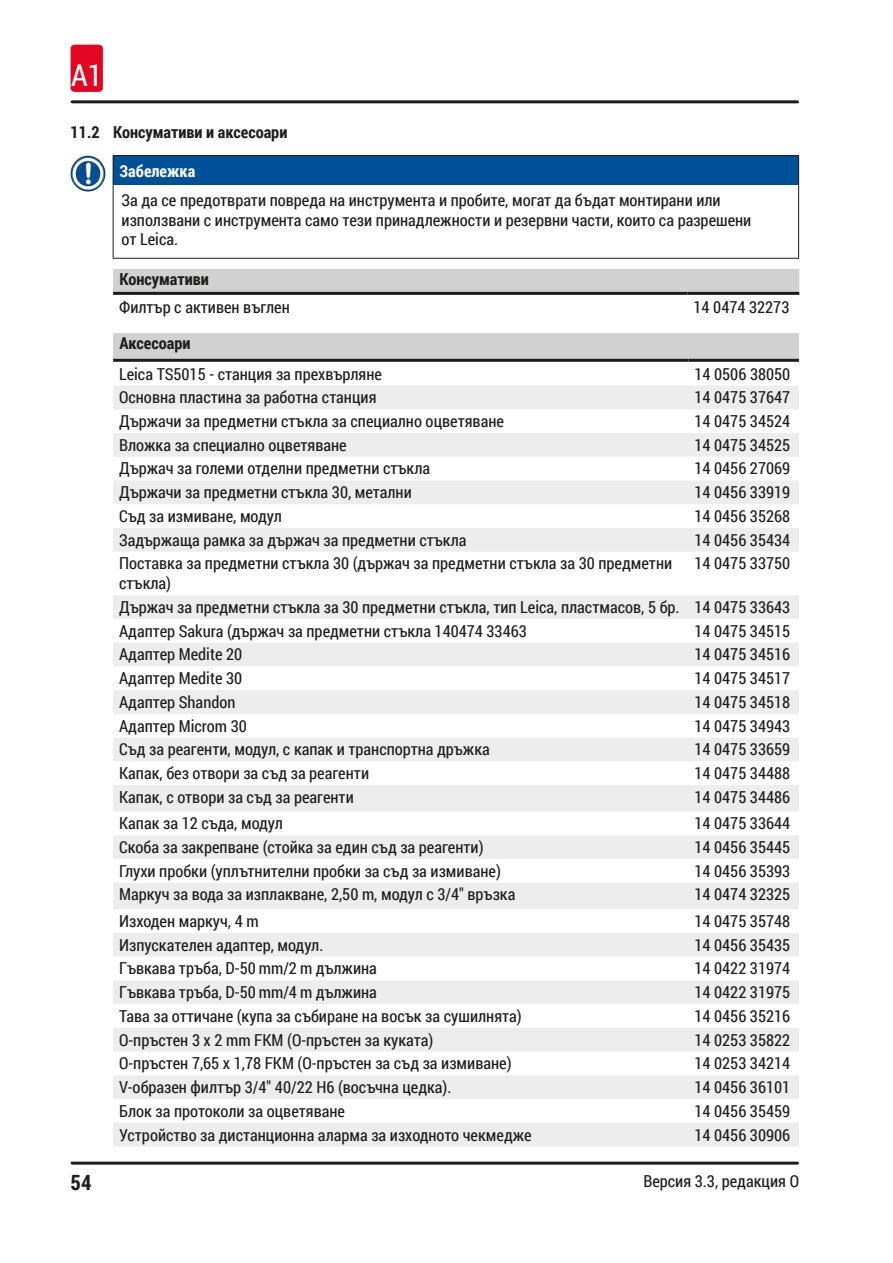
<style>
.page{position:relative;width:893px;height:1263px;background:#fff}
.page>*{position:absolute;margin:0;border:0;box-sizing:border-box;transform-origin:0 0}
.t1{font:30px "Roboto Condensed";color:#fff}
.t2{font:700 21px "Roboto Condensed";color:#1d1d1b}
.Table_text{font:16.5px/19.8px "Roboto Condensed";color:#1d1d1b}
.Source_of_danger{font:16.5px/19.8px "Roboto Condensed";color:#1d1d1b}
.Table_heading{font:700 16.5px "Roboto Condensed";color:#1d1d1b}
.Signalword__no_use_a{font:700 16.5px "Roboto Condensed";color:#fff}
</style>
<div class="page">
<hr style="left:72px;top:1161px;width:725px;height:3px;background:#1d1d1b">
<hr style="left:72px;top:100px;width:725px;height:3px;background:#1d1d1b">
<div style="left:71px;top:45px;width:32px;height:47px;background:#e40522;border-radius:4px"></div>
<div style="left:113px;top:156px;width:686px;height:30px;background:#005099"></div>
<hr style="left:113px;top:156px;width:1px;height:30px;background:#1d1d1b">
<hr style="left:113px;top:186px;width:1px;height:72px;background:#1d1d1b">
<hr style="left:798px;top:186px;width:1px;height:72px;background:#1d1d1b">
<hr style="left:113px;top:258px;width:686px;height:1px;background:#1d1d1b">
<hr style="left:113px;top:155px;width:686px;height:1px;background:#1d1d1b">
<hr style="left:798px;top:156px;width:1px;height:30px;background:#1d1d1b">
<img style="left:71px;top:156px;width:26px;height:36px">
<div style="left:113px;top:269px;width:686px;height:23px;background:#d1d1d1"></div>
<hr style="left:113px;top:292px;width:575px;height:3px;background:#1d1d1b">
<hr style="left:688px;top:292px;width:111px;height:3px;background:#1d1d1b">
<div style="left:113px;top:333px;width:686px;height:26px;background:#d1d1d1"></div>
<svg style="left:113px;top:386px;width:686px;height:760px;fill:#f3f3f3"></svg>
<hr style="left:113px;top:359px;width:575px;height:3px;background:#1d1d1b">
<hr style="left:688px;top:359px;width:111px;height:3px;background:#1d1d1b">
<h1 class="t1" style="left:71px;top:55px;width:33px">A1</h1>
<p class="Table_heading" style="left:71px;top:121px;width:218px">11.2 Консумативи и аксесоари</p>
<p class="Signalword__no_use_a" style="left:119px;top:160px;width:77px">Забележка</p>
<p class="Source_of_danger" style="left:122px;top:190px;width:631px">За да се предотврати повреда на инструмента и пробите, могат да бъдат монтирани или използвани с инструмента само тези принадлежности и резервни части, които са разрешени от Leica.</p>
<p class="Table_heading" style="left:119px;top:267px;width:91px">Консумативи</p>
<p class="Table_text" style="left:119px;top:296px;width:172px">Филтър с активен въглен</p>
<p class="Table_text" style="left:694px;top:296px;width:97px">14 0474 32273</p>
<p class="Table_heading" style="left:119px;top:332px;width:73px">Аксесоари</p>
<p class="Table_text" style="left:119px;top:363px;width:264px">Leica TS5015 - станция за прехвърляне</p>
<p class="Table_text" style="left:694px;top:363px;width:97px">14 0506 38050</p>
<p class="Table_text" style="left:119px;top:387px;width:259px">Основна пластина за работна станция</p>
<p class="Table_text" style="left:694px;top:387px;width:97px">14 0475 37647</p>
<p class="Table_text" style="left:119px;top:411px;width:386px">Държачи за предметни стъкла за специално оцветяване</p>
<p class="Table_text" style="left:694px;top:411px;width:97px">14 0475 34524</p>
<p class="Table_text" style="left:119px;top:434px;width:229px">Вложка за специално оцветяване</p>
<p class="Table_text" style="left:694px;top:434px;width:97px">14 0475 34525</p>
<p class="Table_text" style="left:119px;top:458px;width:313px">Държач за големи отделни предметни стъкла</p>
<p class="Table_text" style="left:694px;top:458px;width:97px">14 0456 27069</p>
<p class="Table_text" style="left:119px;top:482px;width:294px">Държачи за предметни стъкла 30, метални</p>
<p class="Table_text" style="left:694px;top:482px;width:97px">14 0456 33919</p>
<p class="Table_text" style="left:119px;top:506px;width:164px">Съд за измиване, модул</p>
<p class="Table_text" style="left:694px;top:506px;width:97px">14 0456 35268</p>
<p class="Table_text" style="left:119px;top:529px;width:349px">Задържаща рамка за държач за предметни стъкла</p>
<p class="Table_text" style="left:694px;top:529px;width:97px">14 0456 35434</p>
<p class="Table_text" style="left:119px;top:553px;width:555px">Поставка за предметни стъкла 30 (държач за предметни стъкла за 30 предметни стъкла)</p>
<p class="Table_text" style="left:694px;top:553px;width:97px">14 0475 33750</p>
<p class="Table_text" style="left:119px;top:597px;width:562px">Държач за предметни стъкла за 30 предметни стъкла, тип Leica, пластмасов, 5 бр.</p>
<p class="Table_text" style="left:694px;top:597px;width:97px">14 0475 33643</p>
<p class="Table_text" style="left:119px;top:620px;width:409px">Адаптер Sakura (държач за предметни стъкла 140474 33463</p>
<p class="Table_text" style="left:694px;top:620px;width:97px">14 0475 34515</p>
<p class="Table_text" style="left:119px;top:644px;width:125px">Адаптер Medite 20</p>
<p class="Table_text" style="left:694px;top:644px;width:97px">14 0475 34516</p>
<p class="Table_text" style="left:119px;top:668px;width:125px">Адаптер Medite 30</p>
<p class="Table_text" style="left:694px;top:668px;width:97px">14 0475 34517</p>
<p class="Table_text" style="left:119px;top:691px;width:118px">Адаптер Shandon</p>
<p class="Table_text" style="left:694px;top:691px;width:97px">14 0475 34518</p>
<p class="Table_text" style="left:119px;top:715px;width:129px">Адаптер Microm 30</p>
<p class="Table_text" style="left:694px;top:715px;width:97px">14 0475 34943</p>
<p class="Table_text" style="left:119px;top:739px;width:372px">Съд за реагенти, модул, с капак и транспортна дръжка</p>
<p class="Table_text" style="left:694px;top:739px;width:97px">14 0475 33659</p>
<p class="Table_text" style="left:119px;top:763px;width:251px">Капак, без отвори за съд за реагенти</p>
<p class="Table_text" style="left:694px;top:763px;width:97px">14 0475 34488</p>
<p class="Table_text" style="left:119px;top:786px;width:236px">Капак, с отвори за съд за реагенти</p>
<p class="Table_text" style="left:694px;top:786px;width:97px">14 0475 34486</p>
<p class="Table_text" style="left:119px;top:813px;width:165px">Капак за 12 съда, модул</p>
<p class="Table_text" style="left:694px;top:813px;width:97px">14 0475 33644</p>
<p class="Table_text" style="left:119px;top:837px;width:366px">Скоба за закрепване (стойка за един съд за реагенти)</p>
<p class="Table_text" style="left:694px;top:837px;width:97px">14 0456 35445</p>
<p class="Table_text" style="left:119px;top:860px;width:383px">Глухи пробки (уплътнителни пробки за съд за измиване)</p>
<p class="Table_text" style="left:694px;top:860px;width:97px">14 0456 35393</p>
<p class="Table_text" style="left:119px;top:884px;width:398px">Маркуч за вода за изплакване, 2,50 m, модул с 3/4" връзка</p>
<p class="Table_text" style="left:694px;top:884px;width:97px">14 0474 32325</p>
<p class="Table_text" style="left:119px;top:910px;width:141px">Изходен маркуч, 4 m</p>
<p class="Table_text" style="left:694px;top:910px;width:97px">14 0475 35748</p>
<p class="Table_text" style="left:119px;top:934px;width:206px">Изпускателен адаптер, модул.</p>
<p class="Table_text" style="left:694px;top:934px;width:97px">14 0456 35435</p>
<p class="Table_text" style="left:119px;top:958px;width:259px">Гъвкава тръба, D-50 mm/2 m дължина</p>
<p class="Table_text" style="left:694px;top:958px;width:97px">14 0422 31974</p>
<p class="Table_text" style="left:119px;top:982px;width:259px">Гъвкава тръба, D-50 mm/4 m дължина</p>
<p class="Table_text" style="left:694px;top:982px;width:97px">14 0422 31975</p>
<p class="Table_text" style="left:119px;top:1005px;width:404px">Тава за оттичане (купа за събиране на восък за сушилнята)</p>
<p class="Table_text" style="left:694px;top:1005px;width:97px">14 0456 35216</p>
<p class="Table_text" style="left:119px;top:1029px;width:316px">О-пръстен 3 x 2 mm FKM (О-пръстен за куката)</p>
<p class="Table_text" style="left:694px;top:1029px;width:97px">14 0253 35822</p>
<p class="Table_text" style="left:119px;top:1053px;width:394px">О-пръстен 7,65 x 1,78 FKM (О-пръстен за съд за измиване)</p>
<p class="Table_text" style="left:694px;top:1053px;width:97px">14 0253 34214</p>
<p class="Table_text" style="left:119px;top:1077px;width:334px">V-образен филтър 3/4" 40/22 H6 (восъчна цедка).</p>
<p class="Table_text" style="left:694px;top:1077px;width:97px">14 0456 36101</p>
<p class="Table_text" style="left:119px;top:1100px;width:227px">Блок за протоколи за оцветяване</p>
<p class="Table_text" style="left:694px;top:1100px;width:97px">14 0456 35459</p>
<p class="Table_text" style="left:119px;top:1124px;width:414px">Устройство за дистанционна аларма за изходното чекмедже</p>
<p class="Table_text" style="left:694px;top:1124px;width:97px">14 0456 30906</p>
<p class="t2" style="left:71px;top:1168px;width:22px">54</p>
<p class="Source_of_danger" style="left:643px;top:1171px;width:157px">Версия 3.3, редакция O</p>
</div>
